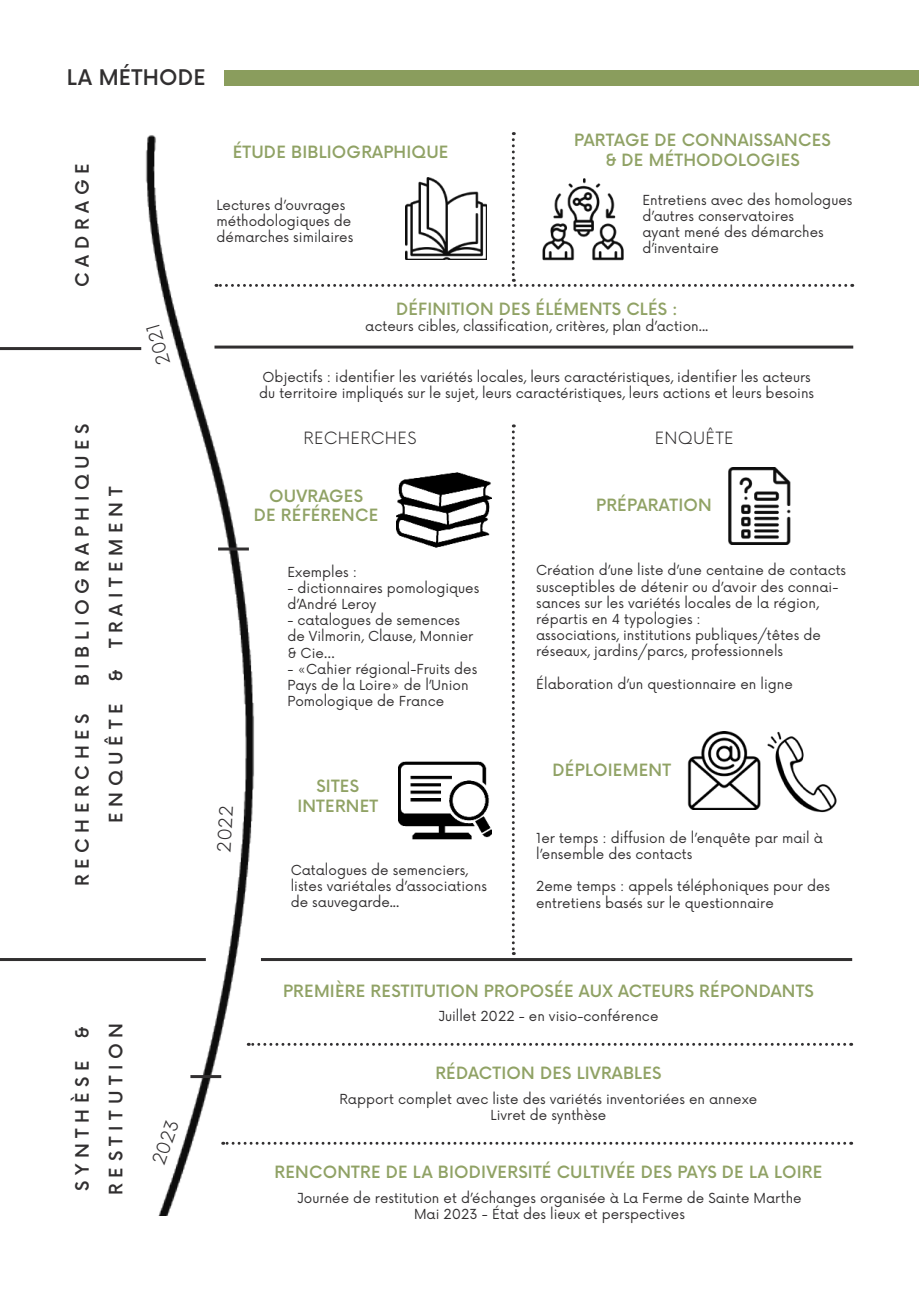
<style>
.page{position:relative;width:919px;height:1289px;background:#fff}
.page>*{position:absolute;margin:0;border:0;box-sizing:border-box;transform-origin:0 0}
.t1{font:500 21px "Now";letter-spacing:.015em;color:#312f30}
.t2{font:500 18px "Now";color:#312f30}
.t3{font:300 18px "Now";color:#312f30}
.t4{font:500 16.5px/19.8px "Now";letter-spacing:.015em;color:#90a265;text-align:center}
.t5{font:300 16.5px "Now";letter-spacing:.015em;color:#312f30}
.t6{font:13.5px/16.2px "Now";color:#312f30}
</style>
<div class="page">
<img style="left:139px;top:135px;width:153px;height:1079px">
<div style="left:224px;top:70px;width:694px;height:15px;background:#8a9d5d"></div>
<img style="left:398px;top:761px;width:93px;height:79px">
<img style="left:396px;top:472px;width:95px;height:76px">
<img style="left:728px;top:467px;width:63px;height:78px">
<svg style="left:511px;top:424px;width:3px;height:531px"></svg>
<svg style="left:216px;top:132px;width:629px;height:155px"></svg>
<hr style="left:214px;top:345px;width:639px;height:3px;background:#312f30">
<hr style="left:261px;top:958px;width:591px;height:3px;background:#312f30">
<svg style="left:248px;top:1042px;width:596px;height:3px"></svg>
<svg style="left:223px;top:1141px;width:621px;height:3px"></svg>
<hr style="left:218px;top:547px;width:31px;height:3px;background:#312f30">
<hr style="left:190px;top:1075px;width:31px;height:3px;background:#312f30">
<img style="left:687px;top:731px;width:74px;height:78px">
<img style="left:767px;top:731px;width:70px;height:81px">
<hr style="left:0;top:958px;width:206px;height:3px;background:#312f30">
<hr style="left:0;top:347px;width:141px;height:3px;background:#312f30">
<h1 class="t1" style="left:67px;top:64px;width:140px">LA MÉTHODE</h1>
<h2 class="t2" style="left:71px;top:287px;width:125px;rotate:-90deg">C A D R A G E</h2>
<h2 class="t2" style="left:71px;top:686px;width:264px;rotate:-90deg">B I B L I O G R A P H I Q U E S</h2>
<h2 class="t2" style="left:71px;top:886px;width:174px;rotate:-90deg">R E C H E R C H E S</h2>
<h2 class="t2" style="left:104px;top:822px;width:337px;rotate:-90deg">E N Q U Ê T E &amp; T R A I T E M E N T</h2>
<h2 class="t3" style="left:153px;top:367px;width:44px;rotate:-106deg">2021</h2>
<p class="t4" style="left:233px;top:142px;width:217px">ÉTUDE BIBLIOGRAPHIQUE</p>
<p class="t4" style="left:574px;top:130px;width:258px">PARTAGE DE CONNAISSANCES &amp; DE MÉTHODOLOGIES</p>
<p class="t6" style="left:216px;top:197px;width:138px">Lectures d’ouvrages méthodologiques de démarches similaires</p>
<p class="t6" style="left:642px;top:192px;width:211px">Entretiens avec des homologues d’autres conservatoires<br>ayant mené des démarches d’inventaire</p>
<p class="t4" style="left:396px;top:299px;width:283px">DÉFINITION DES ÉLÉMENTS CLÉS :</p>
<p class="t6" style="left:365px;top:318px;width:344px">acteurs cibles, classification, critères, plan d’action...</p>
<p class="t6" style="left:259px;top:369px;width:556px">Objectifs : identifier les variétés locales, leurs caractéristiques, identifier les acteurs du territoire impliqués sur le sujet, leurs caractéristiques, leurs actions et leurs besoins</p>
<p class="t5" style="left:303px;top:427px;width:114px">RECHERCHES</p>
<p class="t5" style="left:654px;top:427px;width:80px">ENQUÊTE</p>
<p class="t4" style="left:254px;top:486px;width:126px">OUVRAGES<br>DE RÉFÉRENCE</p>
<p class="t6" style="left:287px;top:564px;width:71px">Exemples :</p>
<p class="t6" style="left:287px;top:580px;width:193px">- dictionnaires pomologiques d’André Leroy</p>
<p class="t6" style="left:287px;top:612px;width:187px">- catalogues de semences de Vilmorin, Clause, Monnier &amp; Cie…</p>
<p class="t6" style="left:287px;top:661px;width:191px">- «Cahier régional-Fruits des<br>Pays de la Loire» de l’Union<br>Pomologique de France</p>
<h2 class="t3" style="left:212px;top:851px;width:48px;rotate:-87deg">2022</h2>
<p class="t4" style="left:297px;top:776px;width:82px">SITES<br>INTERNET</p>
<p class="t6" style="left:291px;top:861px;width:198px">Catalogues de semenciers, listes variétales d’associations de sauvegarde...</p>
<p class="t4" style="left:596px;top:495px;width:117px">PRÉPARATION</p>
<p class="t6" style="left:536px;top:562px;width:311px">Création d’une liste d’une centaine de contacts susceptibles de détenir ou d’avoir des connai&shy;sances sur les variétés locales de la région, répartis en 4 typologies :<br>associations, institutions publiques/têtes de réseaux, jardins/parcs, professionnels</p>
<p class="t6" style="left:536px;top:676px;width:258px">Élaboration d’un questionnaire en ligne</p>
<p class="t4" style="left:552px;top:760px;width:120px">DÉPLOIEMENT</p>
<p class="t6" style="left:536px;top:829px;width:288px">1er temps : diffusion de l’enquête par mail à l’ensemble des contacts</p>
<p class="t6" style="left:536px;top:878px;width:295px">2eme temps : appels téléphoniques pour des entretiens basés sur le questionnaire</p>
<h2 class="t2" style="left:71px;top:1190px;width:166px;rotate:-90deg">S Y N T H È S E &amp;</h2>
<h2 class="t2" style="left:104px;top:1194px;width:173px;rotate:-90deg">R E S T I T U T I O N</h2>
<h2 class="t3" style="left:147px;top:1160px;width:48px;rotate:-71deg">2023</h2>
<p class="t4" style="left:283px;top:981px;width:532px">PREMIÈRE RESTITUTION PROPOSÉE AUX ACTEURS RÉPONDANTS</p>
<p class="t6" style="left:438px;top:1007px;width:221px">Juillet 2022 - en visio-conférence</p>
<p class="t4" style="left:435px;top:1063px;width:228px">RÉDACTION DES LIVRABLES</p>
<p class="t6" style="left:339px;top:1090px;width:419px;text-align:center">Rapport complet avec liste des variétés inventoriées en annexe<br>Livret de synthèse</p>
<p class="t4" style="left:274px;top:1162px;width:549px">RENCONTRE DE LA BIODIVERSITÉ CULTIVÉE DES PAYS DE LA LOIRE</p>
<p class="t6" style="left:297px;top:1189px;width:506px;text-align:center">Journée de restitution et d’échanges organisée à La Ferme de Sainte Marthe<br>Mai 2023 - État des lieux et perspectives</p>
</div>
